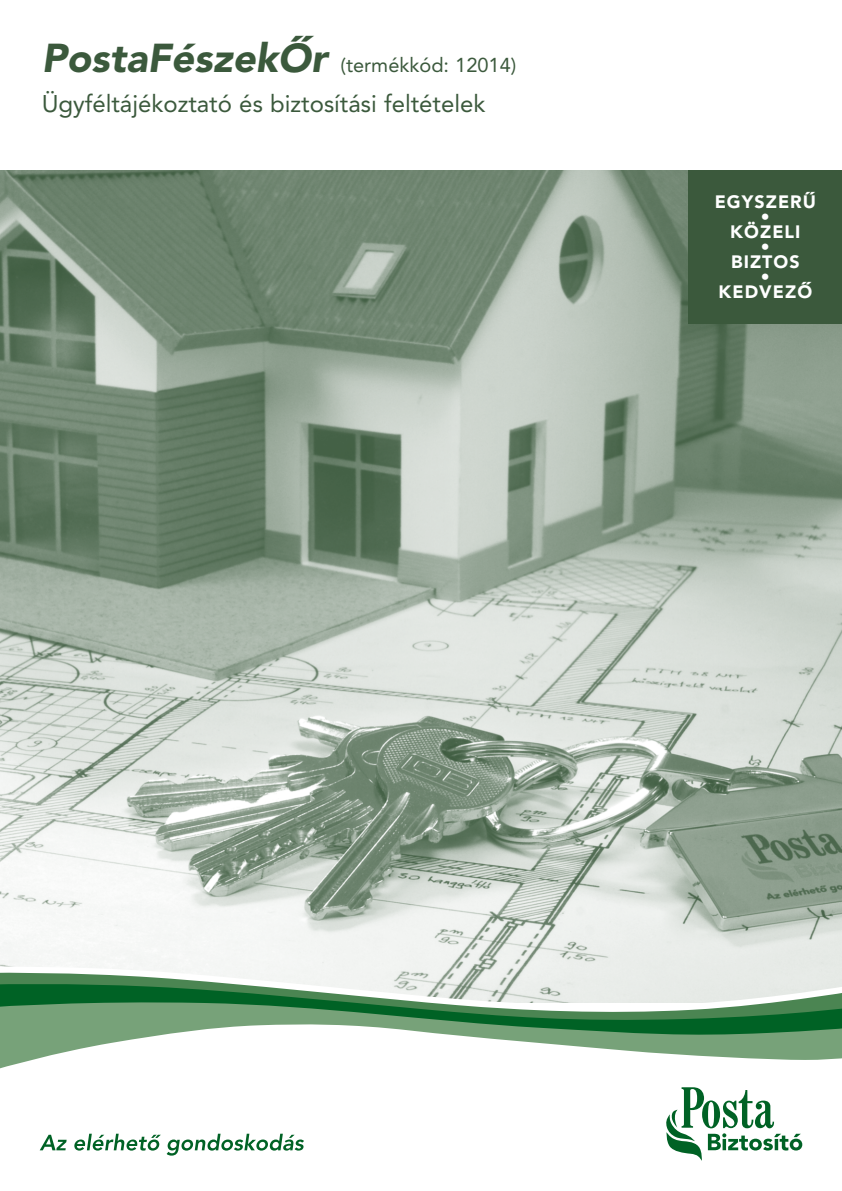
<style>
.page{position:relative;width:842px;height:1191px;background:#fff}
.page>*{position:absolute;margin:0;border:0;box-sizing:border-box;transform-origin:0 0}
.t1{font:24px "Avenir Roman Hun";color:#3b593c}
.t2{font:20px "Avenir Roman Hun";color:#3b593c}
.t3{font:17.8px/15px "Avenir Black Hun";letter-spacing:.06em;color:#fff;text-align:center}
.s1{font-family:"Avenir Black Oblique Hun";font-size:40px}
</style>
<div class="page">
<img style="left:0;top:170px;width:842px;height:796px">
<div style="left:689px;top:170px;width:153px;height:153px;background:#3b593c"></div>
<svg style="left:40px;top:1134px;width:27px;height:16px"></svg>
<svg style="left:74px;top:1133px;width:87px;height:17px"></svg>
<svg style="left:167px;top:1133px;width:137px;height:22px"></svg>
<svg style="left:0;top:966px;width:842px;height:6px;fill:#f0f2f0"></svg>
<svg style="left:0;top:972px;width:842px;height:10px;fill:#e9ede9"></svg>
<svg style="left:0;top:982px;width:842px;height:18px"></svg>
<svg style="left:0;top:1000px;width:842px;height:68px"></svg>
<svg style="left:666px;top:1087px;width:136px;height:73px"></svg>
<p class="t2" style="left:42px;top:57px;width:476px"><span class="s1">PostaFészekÔr</span> (termékkód: 12014)</p>
<p class="t1" style="left:42px;top:93px;width:445px">Ügyféltájékoztató és biztosítási feltételek</p>
<p class="t3" style="left:715px;top:196px;width:103px">EGYSZERÛ •<br>KÖZELI<br>•<br>BIZTOS<br>•<br>KEDVEZÔ</p>
</div>
